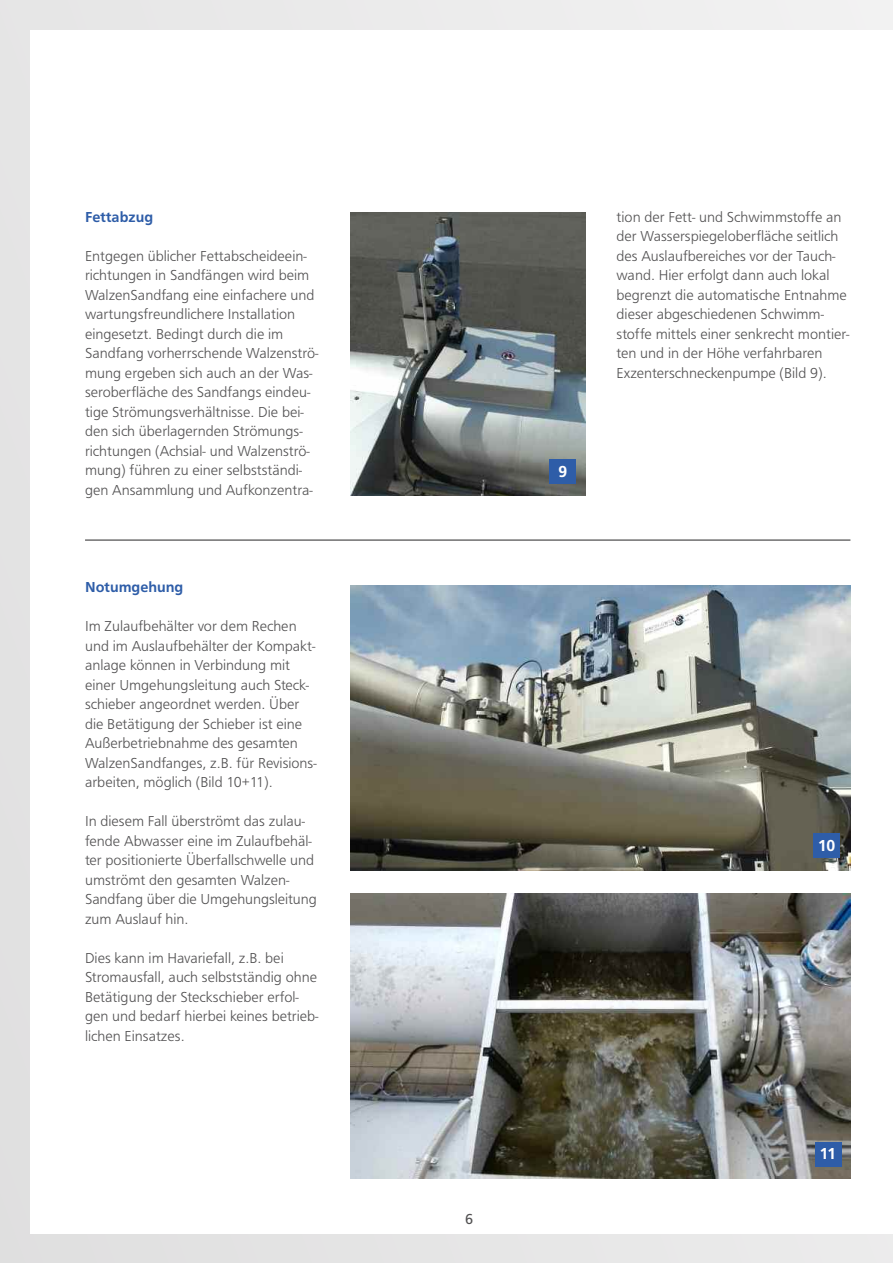
<style>
.page{position:relative;width:893px;height:1263px;background:#e5e5e5}
.page>*{position:absolute;margin:0;border:0;box-sizing:border-box;transform-origin:0 0}
.t1{font:700 16.5px "Front Page";color:#fff}
.t2{font:300 15px/19.5px "Front Page";color:#525152}
.t3{font:700 15px "Front Page";color:#2e5da8}
.t4{font:15px "Front Page";color:#525152}
</style>
<div class="page">
<div style="left:30px;top:30px;width:863px;height:1203px;background:#fff"></div>
<img style="left:350px;top:213px;width:235px;height:283px">
<hr style="left:85px;top:540px;width:765px;height:1px;background:#272627">
<img style="left:350px;top:586px;width:500px;height:285px">
<img style="left:350px;top:893px;width:500px;height:285px">
<div style="left:549px;top:459px;width:26px;height:25px;background:#2e5da8"></div>
<div style="left:813px;top:833px;width:27px;height:25px;background:#2e5da8"></div>
<div style="left:815px;top:1142px;width:26px;height:25px;background:#2e5da8"></div>
<p class="t3" style="left:85px;top:211px;width:70px">Fettabzug</p>
<p class="t2" style="left:85px;top:247px;width:235px">Entgegen üblicher Fettabscheideein&shy;richtungen in Sandfängen wird beim WalzenSandfang eine einfachere und wartungsfreundlichere Installation eingesetzt. Bedingt durch die im Sandfang vorherrschende Walzenströ&shy;mung ergeben sich auch an der Was&shy;seroberfläche des Sandfangs eindeu&shy;tige Strömungsverhältnisse. Die bei&shy;den sich überlagernden Strömungs&shy;richtungen (Achsial- und Walzenströ&shy;mung) führen zu einer selbstständi&shy;gen Ansammlung und Aufkonzentra-</p>
<p class="t3" style="left:85px;top:581px;width:100px">Notumgehung</p>
<p class="t2" style="left:85px;top:617px;width:233px">Im Zulaufbehälter vor dem Rechen und im Auslaufbehälter der Kompakt&shy;anlage können in Verbindung mit einer Umgehungsleitung auch Steck&shy;schieber angeordnet werden. Über die Betätigung der Schieber ist eine Außerbetriebnahme des gesamten WalzenSandfanges, z.B. für Revisions&shy;arbeiten, möglich (Bild 10+11).</p>
<p class="t2" style="left:85px;top:812px;width:233px">In diesem Fall überströmt das zulau&shy;fende Abwasser eine im Zulaufbehäl&shy;ter positionierte Überfallschwelle und umströmt den gesamten Walzen-Sandfang über die Umgehungsleitung zum Auslauf hin.</p>
<p class="t2" style="left:85px;top:949px;width:235px">Dies kann im Havariefall, z.B. bei Stromausfall, auch selbstständig ohne Betätigung der Steckschieber erfol&shy;gen und bedarf hierbei keines betrieb&shy;lichen Einsatzes.</p>
<p class="t1" style="left:558px;top:465px;width:10px">9</p>
<p class="t2" style="left:617px;top:208px;width:234px">tion der Fett- und Schwimmstoffe an der Wasserspiegeloberfläche seitlich des Auslaufbereiches vor der Tauch&shy;wand. Hier erfolgt dann auch lokal begrenzt die automatische Entnahme dieser abgeschiedenen Schwimm&shy;stoffe mittels einer senkrecht montier&shy;ten und in der Höhe verfahrbaren Exzenterschneckenpumpe (Bild 9).</p>
<p class="t4" style="left:465px;top:1213px;width:10px">6</p>
<p class="t1" style="left:818px;top:839px;width:19px">10</p>
<p class="t1" style="left:820px;top:1147px;width:18px">11</p>
</div>
